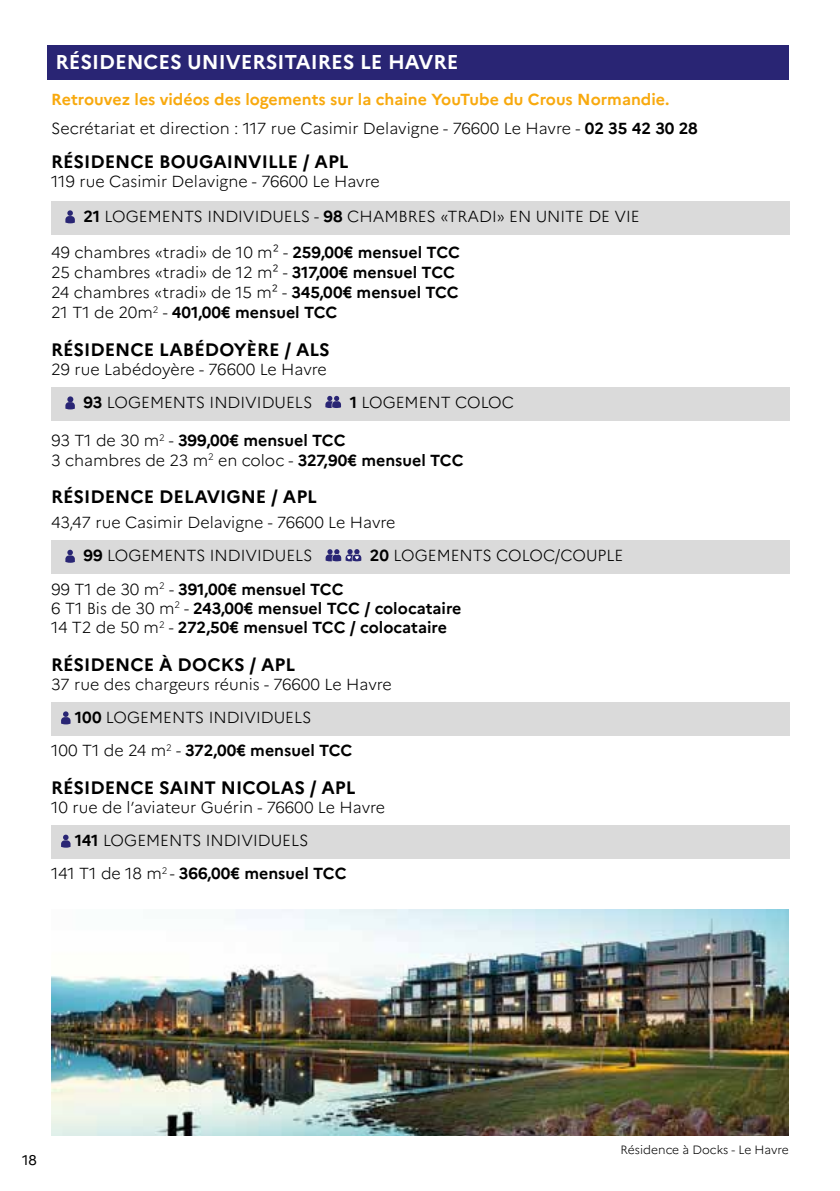
<style>
.page{position:relative;width:840px;height:1191px;background:#fff}
.page>*{position:absolute;margin:0;border:0;box-sizing:border-box;transform-origin:0 0}
.t1{font:700 20px "Marianne";color:#fff}
.t2{font:700 18px "Marianne";color:#000}
.t3{font:300 16px/20px "Marianne";color:#000}
.t4{font:700 16px/19.2px "Marianne";color:#000}
.t5{font:700 16px "Marianne";color:#f8a90e}
.t6{font:14px "Marianne";color:#000}
.t7{font:300 12px "Marianne";color:#000}
.s1{font-weight:700}
.s2{font-weight:300}
</style>
<div class="page">
<img style="left:51px;top:909px;width:737px;height:226px">
<div style="left:51px;top:201px;width:738px;height:33px;background:#dadada"></div>
<div style="left:51px;top:387px;width:738px;height:33px;background:#dadada"></div>
<div style="left:51px;top:541px;width:738px;height:33px;background:#dadada"></div>
<div style="left:51px;top:702px;width:738px;height:33px;background:#dadada"></div>
<div style="left:51px;top:825px;width:738px;height:33px;background:#dadada"></div>
<svg style="left:65px;top:210px;width:10px;height:13px"></svg>
<svg style="left:65px;top:396px;width:10px;height:13px"></svg>
<svg style="left:325px;top:396px;width:16px;height:12px"></svg>
<svg style="left:65px;top:550px;width:10px;height:13px"></svg>
<svg style="left:325px;top:549px;width:36px;height:12px"></svg>
<svg style="left:61px;top:711px;width:9px;height:13px"></svg>
<svg style="left:61px;top:834px;width:9px;height:13px"></svg>
<div style="left:47px;top:45px;width:741px;height:35px;background:#292574"></div>
<p class="t1" style="left:55px;top:50px;width:404px">RÉSIDENCES UNIVERSITAIRES LE HAVRE</p>
<p class="t5" style="left:51px;top:89px;width:619px">Retrouvez les vidéos des logements sur la chaine YouTube du Crous Normandie.</p>
<p class="t3" style="left:51px;top:118px;width:648px">Secrétariat et direction : 117 rue Casimir Delavigne - 76600 Le Havre - <span class="s1">02 35 42 30 28</span></p>
<p class="t2" style="left:51px;top:150px;width:299px">RÉSIDENCE BOUGAINVILLE / APL</p>
<p class="t3" style="left:51px;top:171px;width:330px">119 rue Casimir Delavigne - 76600 Le Havre</p>
<p class="t3" style="left:83px;top:206px;width:557px"><span class="s1">21</span> LOGEMENTS INDIVIDUELS - <span class="s1">98</span> CHAMBRES «TRADI» EN UNITE DE VIE</p>
<p class="t3" style="left:51px;top:242px;width:410px">49 chambres «tradi» de 10 m² - <span class="s1">259,00€ mensuel TCC </span>25 chambres «tradi» de 12 m² - <span class="s1">317,00€ mensuel TCC </span>24 chambres «tradi» de 15 m² - <span class="s1">345,00€ mensuel TCC </span>21 T1 de 20m<sup>2</sup> - <span class="s1">401,00€ mensuel TCC</span></p>
<p class="t2" style="left:51px;top:338px;width:280px">RÉSIDENCE LABÉDOYÈRE / ALS</p>
<p class="t3" style="left:83px;top:352px;width:245px;line-height:33.2px;text-indent:-32px">29 rue Labédoyère - 76600 Le Havre<br><span class="s1">93</span> LOGEMENTS INDIVIDUELS</p>
<p class="t3" style="left:349px;top:392px;width:166px"><span class="s1">1</span> LOGEMENT COLOC</p>
<p class="t4" style="left:51px;top:431px;width:414px"><span class="s2">93 T1 de 30 m</span><sup>2</sup> <span class="s2">-</span> 399,00€ mensuel TCC<br><span class="s2">3 chambres de 23 m</span><sup>2</sup> <span class="s2">en coloc -</span> 327,90€ mensuel TCC</p>
<p class="t2" style="left:51px;top:486px;width:267px">RÉSIDENCE DELAVIGNE / APL</p>
<p class="t3" style="left:83px;top:506px;width:313px;line-height:33.2px;text-indent:-32px">43,47 rue Casimir Delavigne - 76600 Le Havre<br><span class="s1">99</span> LOGEMENTS INDIVIDUELS</p>
<p class="t3" style="left:370px;top:545px;width:255px"><span class="s1">20</span> LOGEMENTS COLOC/COUPLE</p>
<p class="t4" style="left:51px;top:579px;width:411px"><span class="s2">99 T1 de 30 m</span><sup>2</sup> <span class="s2">-</span> 391,00€ mensuel TCC<br><span class="s2">6 T1 Bis de 30 m</span><sup>2</sup> <span class="s2">-</span> 243,00€ mensuel TCC / colocataire<br><span class="s2">14 T2 de 50 m</span><sup>2</sup> <span class="s2">-</span> 272,50€ mensuel TCC / colocataire</p>
<p class="t2" style="left:51px;top:653px;width:245px">RÉSIDENCE À DOCKS / APL</p>
<p class="t3" style="left:51px;top:674px;width:342px">37 rue des chargeurs réunis - 76600 Le Havre</p>
<p class="t3" style="left:75px;top:707px;width:238px"><span class="s1">100</span> LOGEMENTS INDIVIDUELS</p>
<p class="t4" style="left:51px;top:741px;width:303px"><span class="s2">100 T1 de 24 m</span><sup>2</sup> <span class="s2">-</span> 372,00€ mensuel TCC</p>
<p class="t2" style="left:51px;top:776px;width:306px">RÉSIDENCE SAINT NICOLAS / APL</p>
<p class="t3" style="left:51px;top:797px;width:335px">10 rue de l’aviateur Guérin - 76600 Le Havre</p>
<p class="t3" style="left:75px;top:830px;width:235px"><span class="s1">141</span> LOGEMENTS INDIVIDUELS</p>
<p class="t4" style="left:51px;top:864px;width:297px"><span class="s2">141 T1 de 18 m</span><sup>2</sup> <span class="s2">-</span> 366,00€ mensuel TCC</p>
<p class="t6" style="left:22px;top:1151px;width:16px">18</p>
<p class="t7" style="left:620px;top:1142px;width:170px">Résidence à Docks - Le Havre</p>
</div>
